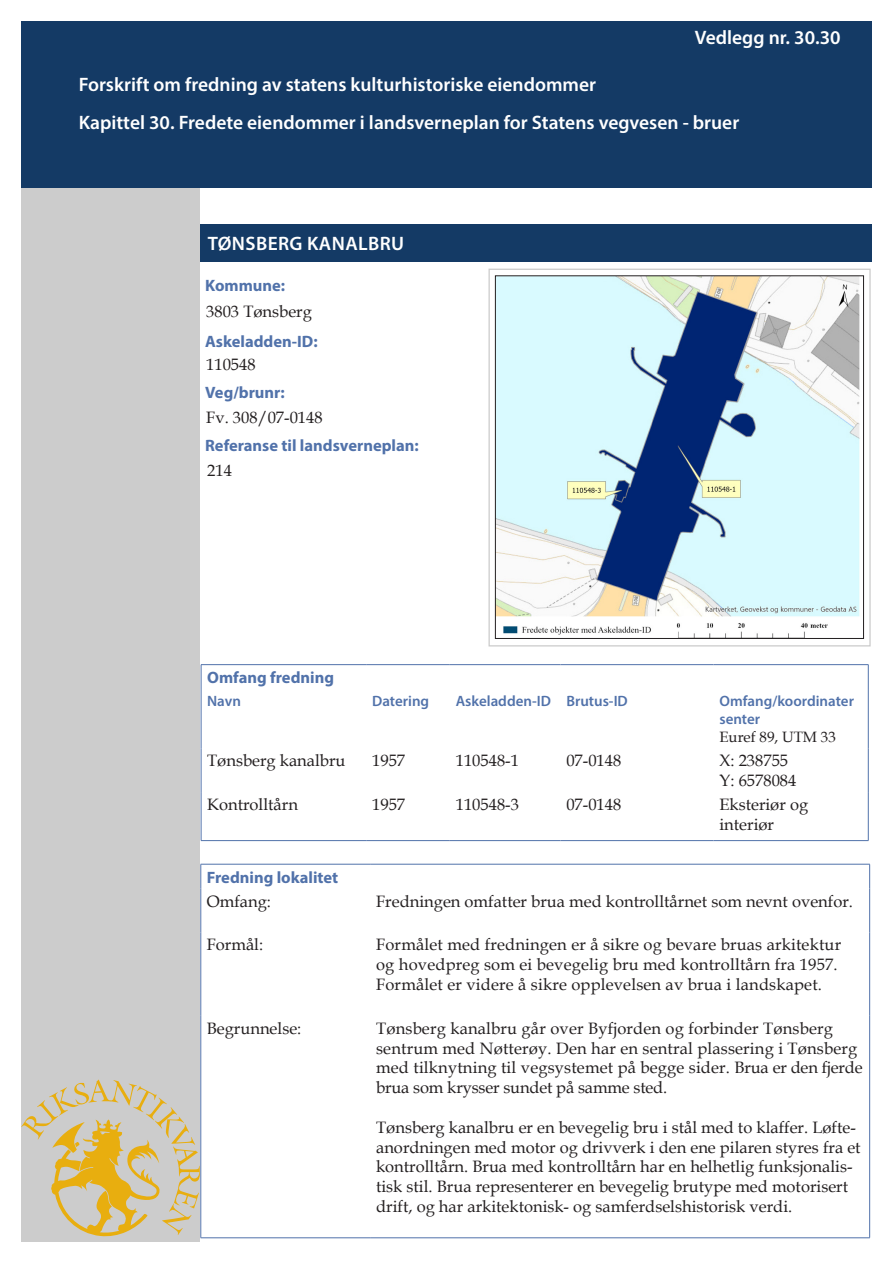
<style>
.page{position:relative;width:893px;height:1263px;background:#fff}
.page>*{position:absolute;margin:0;border:0;box-sizing:border-box;transform-origin:0 0}
.Overskrift_1_MyrPro{font:600 19.5px "Myriad Pro";color:#fff}
.Overskrift_1_MyrPro-2{font:600 19.5px "Myriad Pro";letter-spacing:.02em;color:#fff}
.Tekst_-_data_11{font:16.5px/19.8px "Book Antiqua";color:#231f20}
.Overskrift_2_MyrPro{font:700 16.5px "Myriad Pro";color:#5172aa}
.Tekst_-_data_10{font:16.5px "Book Antiqua";color:#231f20}
.Overskrift_3_MyrPro{font:600 15px/18px "Myriad Pro";color:#5172aa}
.Tekst_-_data_10-2{font:15px "Book Antiqua";color:#231f20}
</style>
<div class="page">
<div style="left:21px;top:188px;width:179px;height:1054px;background:#ccc"></div>
<div style="left:21px;top:21px;width:851px;height:167px;background:#143a65"></div>
<div style="left:200px;top:224px;width:672px;height:38px;background:#143a65"></div>
<svg style="left:21px;top:1079px;width:179px;height:157px"></svg>
<hr style="left:201px;top:664px;width:165px;height:1px;background:#5172aa">
<svg style="left:201px;top:665px;width:1px;height:24px"></svg>
<hr style="left:366px;top:664px;width:84px;height:1px;background:#5172aa">
<hr style="left:450px;top:664px;width:110px;height:1px;background:#5172aa">
<hr style="left:560px;top:664px;width:153px;height:1px;background:#5172aa">
<hr style="left:713px;top:664px;width:155px;height:1px;background:#5172aa">
<svg style="left:868px;top:665px;width:1px;height:24px"></svg>
<hr style="left:201px;top:689px;width:1px;height:59px;background:#5172aa">
<hr style="left:868px;top:689px;width:1px;height:59px;background:#5172aa">
<hr style="left:201px;top:748px;width:1px;height:44px;background:#5172aa">
<hr style="left:868px;top:748px;width:1px;height:44px;background:#5172aa">
<hr style="left:201px;top:792px;width:1px;height:48px;background:#5172aa">
<hr style="left:868px;top:792px;width:1px;height:48px;background:#5172aa">
<hr style="left:201px;top:840px;width:165px;height:1px;background:#5172aa">
<hr style="left:366px;top:840px;width:84px;height:1px;background:#5172aa">
<hr style="left:450px;top:840px;width:110px;height:1px;background:#5172aa">
<hr style="left:560px;top:840px;width:153px;height:1px;background:#5172aa">
<hr style="left:713px;top:840px;width:155px;height:1px;background:#5172aa">
<div style="left:488px;top:269px;width:383px;height:377px;border:1px solid #ccc"></div>
<img style="left:497px;top:277px;width:363px;height:360px">
<div style="left:495px;top:275px;width:369px;height:364px;border:1px solid #231f20"></div>
<hr style="left:201px;top:864px;width:169px;height:1px;background:#5172aa">
<svg style="left:201px;top:864px;width:1px;height:24px"></svg>
<hr style="left:370px;top:864px;width:500px;height:1px;background:#5172aa">
<svg style="left:869px;top:864px;width:1px;height:24px"></svg>
<hr style="left:201px;top:888px;width:1px;height:44px;background:#5172aa">
<hr style="left:869px;top:888px;width:1px;height:44px;background:#5172aa">
<hr style="left:201px;top:932px;width:1px;height:84px;background:#5172aa">
<hr style="left:869px;top:932px;width:1px;height:84px;background:#5172aa">
<hr style="left:201px;top:1016px;width:1px;height:221px;background:#5172aa">
<hr style="left:869px;top:1016px;width:1px;height:221px;background:#5172aa">
<hr style="left:201px;top:1237px;width:169px;height:1px;background:#5172aa">
<hr style="left:370px;top:1237px;width:500px;height:1px;background:#5172aa">
<p class="Overskrift_1_MyrPro" style="left:79px;top:72px;width:519px">Forskrift om fredning av statens kulturhistoriske eiendommer</p>
<p class="Overskrift_1_MyrPro" style="left:695px;top:25px;width:147px">Vedlegg nr. 30.30</p>
<p class="Overskrift_1_MyrPro" style="left:79px;top:110px;width:662px">Kapittel 30. Fredete eiendommer i landsverneplan for Statens vegvesen - bruer</p>
<p class="Overskrift_1_MyrPro-2" style="left:208px;top:231px;width:198px">TØNSBERG KANALBRU</p>
<p class="Overskrift_2_MyrPro" style="left:205px;top:275px;width:82px">Kommune:</p>
<p class="Tekst_-_data_11" style="left:206px;top:301px;width:107px">3803 Tønsberg</p>
<p class="Tekst_-_data_11" style="left:206px;top:354px;width:51px">110548</p>
<p class="Overskrift_2_MyrPro" style="left:205px;top:331px;width:114px">Askeladden-ID:</p>
<p class="Overskrift_2_MyrPro" style="left:205px;top:382px;width:81px">Veg/brunr:</p>
<p class="Tekst_-_data_11" style="left:206px;top:407px;width:118px">Fv. 308/07-0148</p>
<p class="Overskrift_2_MyrPro" style="left:205px;top:435px;width:215px">Referanse til landsverneplan:</p>
<p class="Tekst_-_data_11" style="left:207px;top:460px;width:26px">214</p>
<p class="Overskrift_2_MyrPro" style="left:207px;top:667px;width:128px">Omfang fredning</p>
<p class="Overskrift_3_MyrPro" style="left:207px;top:692px;width:35px">Navn</p>
<p class="Overskrift_3_MyrPro" style="left:372px;top:692px;width:59px">Datering</p>
<p class="Overskrift_3_MyrPro" style="left:456px;top:692px;width:97px">Askeladden-ID</p>
<p class="Overskrift_3_MyrPro" style="left:566px;top:692px;width:63px">Brutus-ID</p>
<p class="Overskrift_3_MyrPro" style="left:719px;top:692px;width:136px">Omfang/koordinater senter</p>
<p class="Tekst_-_data_10-2" style="left:719px;top:727px;width:118px">Euref 89, UTM 33</p>
<p class="Tekst_-_data_10" style="left:207px;top:749px;width:140px">Tønsberg kanalbru</p>
<p class="Tekst_-_data_10" style="left:372px;top:749px;width:34px">1957</p>
<p class="Tekst_-_data_10" style="left:456px;top:749px;width:65px">110548-1</p>
<p class="Tekst_-_data_11" style="left:566px;top:750px;width:56px">07-0148</p>
<p class="Tekst_-_data_10" style="left:719px;top:749px;width:70px">X: 238755</p>
<p class="Tekst_-_data_10" style="left:719px;top:769px;width:79px">Y: 6578084</p>
<p class="Tekst_-_data_10" style="left:207px;top:793px;width:92px">Kontrolltårn</p>
<p class="Tekst_-_data_10" style="left:372px;top:793px;width:34px">1957</p>
<p class="Tekst_-_data_10" style="left:456px;top:793px;width:65px">110548-3</p>
<p class="Tekst_-_data_11" style="left:566px;top:794px;width:56px">07-0148</p>
<p class="Tekst_-_data_10" style="left:719px;top:793px;width:90px">Eksteriør og</p>
<p class="Tekst_-_data_10" style="left:719px;top:813px;width:56px">interiør</p>
<p class="Overskrift_2_MyrPro" style="left:207px;top:866px;width:133px">Fredning lokalitet</p>
<p class="Tekst_-_data_11" style="left:207px;top:891px;width:66px">Omfang:</p>
<p class="Tekst_-_data_11" style="left:376px;top:891px;width:478px">Fredningen omfatter brua med kontrolltårnet som nevnt ovenfor.</p>
<p class="Tekst_-_data_11" style="left:207px;top:934px;width:58px">Formål:</p>
<p class="Tekst_-_data_11" style="left:376px;top:934px;width:467px">Formålet med fredningen er å sikre og bevare bruas arkitektur og hovedpreg som ei bevegelig bru med kontrolltårn fra 1957.<br>Formålet er videre å sikre opplevelsen av brua i landskapet.</p>
<p class="Tekst_-_data_11" style="left:207px;top:1018px;width:96px">Begrunnelse:</p>
<p class="Tekst_-_data_11" style="left:376px;top:1018px;width:488px">Tønsberg kanalbru går over Byfjorden og forbinder Tønsberg sentrum med Nøtterøy. Den har en sentral plassering i Tønsberg med tilknytning til vegsystemet på begge sider. Brua er den fjerde brua som krysser sundet på samme sted.</p>
<p class="Tekst_-_data_11" style="left:376px;top:1117px;width:486px">Tønsberg kanalbru er en bevegelig bru i stål med to klaffer. Løfte&shy;anordningen med motor og drivverk i den ene pilaren styres fra et kontrolltårn. Brua med kontrolltårn har en helhetlig funksjonalis&shy;tisk stil. Brua representerer en bevegelig brutype med motorisert drift, og har arkitektonisk- og samferdselshistorisk verdi.</p>
</div>
